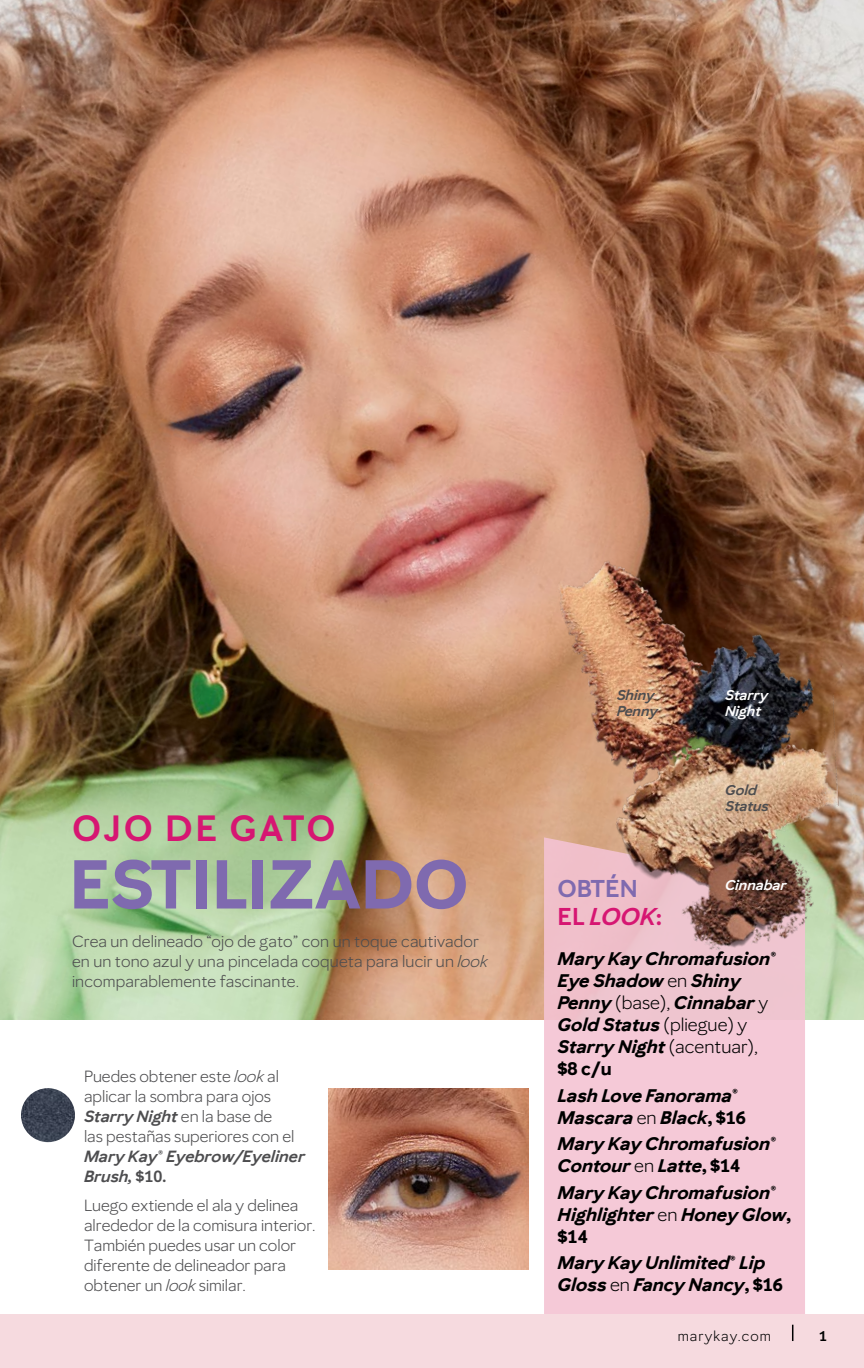
<style>
.page{position:relative;width:864px;height:1368px;background:#fff}
.page>*{position:absolute;margin:0;border:0;box-sizing:border-box;transform-origin:0 0}
.Subhead{font:700 68px "Mary Kay Sans";letter-spacing:-.01em;color:#7f6aaf}
.Subhead-2{font:600 36px "Mary Kay Sans";letter-spacing:.07em;color:#d61672}
.Price_Listing{font:600 24px/28px "Mary Kay Sans";color:#7f6aaf}
.Price_Listing-2{font:italic 700 18px/22px "Mary Kay Sans";color:#000}
.Intro_Copy{font:16px/20px "Mary Kay Sans";color:#4d4d4f}
.Body{font:italic 600 14px/16px "Mary Kay Sans";color:#4d4d4f}
.Body-2{font:italic 600 14px/16px "Mary Kay Sans";color:#fff}
.MASTER_PG_-_Page_Num{font:14px "Mary Kay Sans";letter-spacing:.08em;color:#000}
.MASTER_PG_-_Page_Num-2{font:600 14px "Mary Kay Sans";color:#000}
.s1{font-style:italic}
.s2{font-weight:600;font-style:italic}
.s3{font-weight:600}
.s4{color:#d61672}
.s5{font-style:italic;color:#d61672}
.s6{font-weight:400;font-style:normal}
.s7{font-style:normal}
</style>
<div class="page">
<img style="left:0;top:0;width:864px;height:1020px">
<div style="left:544px;top:1046px;width:261px;height:268px;background:#f5c9d7"></div>
<img style="left:329px;top:1088px;width:199px;height:181px">
<img style="left:21px;top:1088px;width:54px;height:54px;border-radius:27px">
<img style="left:502px;top:459px;width:337px;height:587px">
<div style="left:0;top:1314px;width:864px;height:54px;background:#f6dadf"></div>
<svg style="left:792px;top:1325px;width:2px;height:16px"></svg>
<p class="Subhead-2" style="left:72px;top:806px;width:265px">OJO DE GATO</p>
<p class="Subhead" style="left:69px;top:843px;width:401px">ESTILIZADO</p>
<p class="Intro_Copy" style="left:72px;top:931px;width:417px">Crea un delineado “ojo de gato” con un toque cautivador en un tono azul y una pincelada coqueta para lucir un <span class="s1">look </span>incomparablemente fascinante.</p>
<p class="Intro_Copy" style="left:84px;top:1066px;width:222px">Puedes obtener este <span class="s1">look</span> al aplicar la sombra para ojos<br><span class="s2">Starry Night</span> en la base de<br>las pestañas superiores con el<br><span class="s2">Mary Kay® Eyebrow/Eyeliner<br>Brush,</span> <span class="s3">$10.</span></p>
<p class="Intro_Copy" style="left:84px;top:1195px;width:233px">Luego extiende el ala y delinea alrededor de la comisura interior.<br>También puedes usar un color diferente de delineador para obtener un <span class="s1">look</span> similar.</p>
<p class="Body" style="left:617px;top:687px;width:43px">Shiny<br>Penny</p>
<p class="Body-2" style="left:725px;top:687px;width:45px">Starry<br>Night</p>
<p class="Body" style="left:725px;top:782px;width:45px">Gold<br>Status</p>
<p class="Price_Listing" style="left:558px;top:875px;width:106px">OBTÉN<br><span class="s4">EL</span> <span class="s5">LOOK</span><span class="s4">:</span></p>
<p class="Price_Listing-2" style="left:558px;top:948px;width:220px">Mary Kay Chromafusion®<br>Eye Shadow <span class="s6">en</span> Shiny<br>Penny <span class="s6">(base),</span> Cinnabar <span class="s6">y<br></span>Gold Status <span class="s6">(pliegue) y<br></span>Starry Night <span class="s6">(acentuar), </span><span class="s7">$8 c/u</span></p>
<p class="Price_Listing-2" style="left:558px;top:1084px;width:190px">Lash Love Fanorama®<br>Mascara <span class="s6">en</span> Black<span class="s7">, $16</span></p>
<p class="Price_Listing-2" style="left:558px;top:1133px;width:220px">Mary Kay Chromafusion®<br>Contour <span class="s6">en</span> Latte<span class="s7">, $14</span></p>
<p class="Price_Listing-2" style="left:558px;top:1181px;width:235px">Mary Kay Chromafusion®<br>Highlighter <span class="s6">en</span> Honey Glow<span class="s7">, $14</span></p>
<p class="Price_Listing-2" style="left:558px;top:1252px;width:227px">Mary Kay Unlimited® Lip<br>Gloss <span class="s6">en</span> Fancy Nancy<span class="s7">, $16</span></p>
<p class="Body-2" style="left:725px;top:877px;width:63px">Cinnabar</p>
<p class="MASTER_PG_-_Page_Num" style="left:678px;top:1328px;width:95px">marykay.com</p>
<p class="MASTER_PG_-_Page_Num-2" style="left:819px;top:1328px;width:9px">1</p>
</div>
